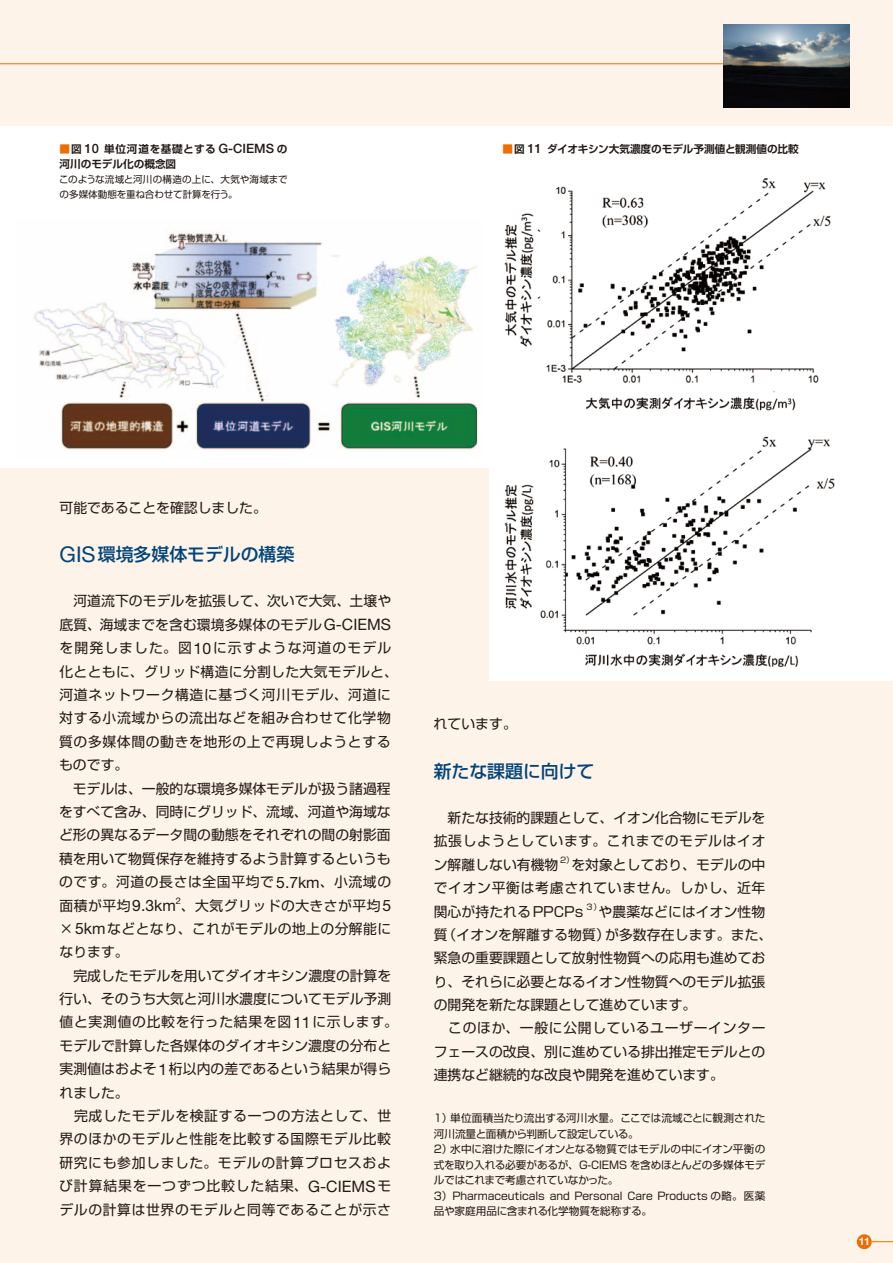
<style>
.page{position:relative;width:893px;height:1263px;background:#fef3e8}
.page>*{position:absolute;margin:0;border:0;box-sizing:border-box;transform-origin:0 0}
.t1{font:500 17.85px "Shin Go Pro";color:#00447c}
.t2{font:13.8px/23.4px "Shin Go Pro";letter-spacing:.005em;color:#231916;text-align:justify}
.t3{font:13.8px/23.4px "Shin Go Pro";letter-spacing:.045em;color:#231916}
.t4{font:10.65px/15.5px "Shin Go Pro";letter-spacing:-.005em;color:#231916}
.t5{font:700 10.65px/15.5px "Shin Go Pro De";color:#231916}
.t6{font:700 10.5px "Helvetica Neue";color:#fff}
.t7{font:9.6px/14.9px "Shin Go Pro";letter-spacing:-.005em;color:#231916}
.t8{font:8.1px "Shin Go Pro";color:#231916}
.s1{color:#ed6d00}
.s2{font-family:"Helvetica Neue";font-weight:500;font-size:12.9px}
.s3{font-family:"Helvetica Neue";font-weight:400;font-size:21.75px}
.s4{font-family:"Helvetica Neue";font-size:15.75px}
</style>
<div class="page">
<svg style="left:872px;top:1241px;width:21px;height:1px"></svg>
<div style="left:857px;top:1234px;width:15px;height:15px;background:#ed6d00;border-radius:50%"></div>
<hr style="left:0;top:64px;width:737px;height:1px;background:#ed6d00">
<img style="left:724px;top:24px;width:126px;height:84px">
<div style="left:489px;top:126px;width:404px;height:555px;background:#fff"></div>
<div style="left:0;top:126px;width:489px;height:342px;background:#fff"></div>
<img style="left:34px;top:230px;width:444px;height:220px">
<img style="left:504px;top:178px;width:331px;height:489px">
<p class="t5" style="left:60px;top:140px;width:230px"><span class="s1">■</span>図 <span class="s2">10</span> 単位河道を基礎とする <span class="s2">G-CIEMS</span> の河川のモデル化の概念図</p>
<p class="t7" style="left:59px;top:171px;width:230px">このような流域と河川の構造の上に、大気や海域までの多媒体動態を重ね合わせて計算を行う。</p>
<p class="t5" style="left:502px;top:140px;width:298px"><span class="s1">■</span>図 <span class="s2">11</span> ダイオキシン大気濃度のモデル予測値と観測値の比較</p>
<p class="t2" style="left:60px;top:494px;width:209px">可能であることを確認しました。</p>
<p class="t1" style="left:60px;top:540px;width:236px"><span class="s3">GIS</span>環境多媒体モデルの構築</p>
<p class="t3" style="left:59px;top:588px;width:340px;text-indent:14px">河道流下のモデルを拡張して、次いで大気、土壌や底質、海域までを含む環境多媒体のモデル<span class="s4">G-CIEMS</span>を開発しました。図<span class="s4">10</span>に示すような河道のモデル化とともに、グリッド構造に分割した大気モデルと、河道ネットワーク構造に基づく河川モデル、河道に対する小流域からの流出などを組み合わせて化学物質の多媒体間の動きを地形の上で再現しようとするものです。</p>
<p class="t2" style="left:59px;top:775px;width:334px;text-indent:14px">モデルは、一般的な環境多媒体モデルが扱う諸過程をすべて含み、同時にグリッド、流域、河道や海域など形の異なるデータ間の動態をそれぞれの間の射影面積を用いて物質保存を維持するよう計算するというものです。河道の長さは全国平均で<span class="s4">5.7km</span>、小流域の面積が平均<span class="s4">9.3km</span><sup>2</sup>、大気グリッドの大きさが平均<span class="s4">5 </span>×<span class="s4">5km</span>などとなり、これがモデルの地上の分解能になります。</p>
<p class="t2" style="left:60px;top:962px;width:340px;text-align:left;text-indent:14px">完成したモデルを用いてダイオキシン濃度の計算を行い、そのうち大気と河川水濃度についてモデル予測値と実測値の比較を行った結果を図<span class="s4">11</span>に示します。モデルで計算した各媒体のダイオキシン濃度の分布と実測値はおよそ<span class="s4">1</span>桁以内の差であるという結果が得られました。</p>
<p class="t2" style="left:59px;top:1102px;width:333px;text-indent:15px">完成したモデルを検証する一つの方法として、世界のほかのモデルと性能を比較する国際モデル比較研究にも参加しました。モデルの計算プロセスおよび計算結果を一つずつ比較した結果、<span class="s4">G-CIEMS</span>モデルの計算は世界のモデルと同等であることが示さ</p>
<p class="t2" style="left:434px;top:711px;width:85px">れています。</p>
<p class="t1" style="left:434px;top:756px;width:162px">新たな課題に向けて</p>
<p class="t2" style="left:434px;top:804px;width:333px;text-indent:14px">新たな技術的課題として、イオン化合物にモデルを拡張しようとしています。これまでのモデルはイオン解離しない有機物</p>
<p class="t8" style="left:560px;top:853px;width:16px">2）</p>
<p class="t2" style="left:434px;top:851px;width:333px;text-indent:138px">を対象としており、モデルの中でイオン平衡は考慮されていません。しかし、近年関心が持たれるPPCPs</p>
<p class="t8" style="left:585px;top:900px;width:18px">３）</p>
<p class="t2" style="left:434px;top:898px;width:340px;text-align:left;text-indent:165px">や農薬などにはイオン性物質（イオンを解離する物質）が多数存在します。また、緊急の重要課題として放射性物質への応用も進めており、それらに必要となるイオン性物質へのモデル拡張の開発を新たな課題として進めています。<br>　このほか、一般に公開しているユーザーインターフェースの改良、別に進めている排出推定モデルとの連携など継続的な改良や開発を進めています。</p>
<p class="t4" style="left:434px;top:1109px;width:333px">1）単位面積当たり流出する河川水量。ここでは流域ごとに観測された河川流量と面積から判断して設定している。<br>2）水中に溶けた際にイオンとなる物質ではモデルの中にイオン平衡の式を取り入れる必要があるが、G-CIEMS を含めほとんどの多媒体モデルではこれまで考慮されていなかった。<br>3）Pharmaceuticals and Personal Care Products の略。医薬品や家庭用品に含まれる化学物質を総称する。</p>
<p class="t6" style="left:859px;top:1235px;width:13px">11</p>
</div>
